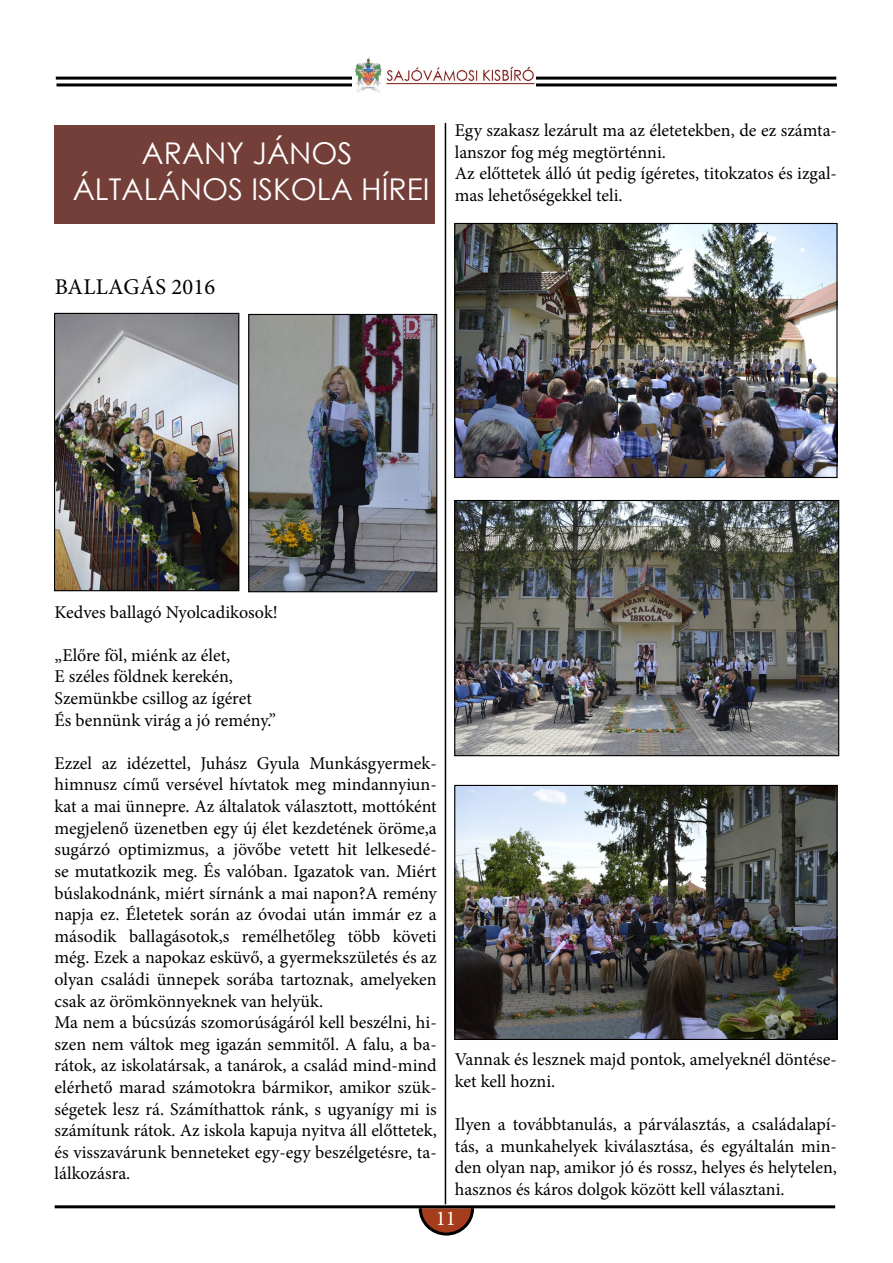
<style>
.page{position:relative;width:893px;height:1263px;background:#fff}
.page>*{position:absolute;margin:0;border:0;box-sizing:border-box;transform-origin:0 0}
.t1{font:30px/36px "Century Gothic";color:#fff;text-align:center}
.t2{font:22.5px "Minion Pro";letter-spacing:.01em;color:#000}
.t3{font:21px "Minion Pro";color:#fff}
.t4{font:18px/21.6px "Minion Pro";color:#000}
</style>
<div class="page">
<svg style="left:417px;top:1208px;width:59px;height:28px"></svg>
<hr style="left:55px;top:1205px;width:780px;height:3px;background:#000">
<hr style="left:56px;top:77px;width:780px;height:3px;background:#000">
<hr style="left:57px;top:83px;width:780px;height:3px;background:#000">
<img style="left:353px;top:57px;width:182px;height:36px">
<div style="left:55px;top:126px;width:380px;height:98px;background:#743e39"></div>
<hr style="left:445px;top:123px;width:1px;height:1081px;background:#000">
<img style="left:56px;top:315px;width:181px;height:274px">
<div style="left:54px;top:313px;width:185px;height:278px;border:1px solid #000"></div>
<img style="left:250px;top:316px;width:185px;height:274px">
<div style="left:248px;top:314px;width:189px;height:278px;border:1px solid #000"></div>
<img style="left:456px;top:225px;width:379px;height:251px">
<div style="left:454px;top:223px;width:383px;height:255px;border:1px solid #000"></div>
<img style="left:456px;top:502px;width:381px;height:252px">
<div style="left:454px;top:500px;width:385px;height:256px;border:1px solid #000"></div>
<img style="left:456px;top:787px;width:379px;height:251px">
<div style="left:454px;top:785px;width:383px;height:255px;border:1px solid #000"></div>
<h1 class="t1" style="left:73px;top:135px;width:358px">ARANY JÁNOS<br>ÁLTALÁNOS ISKOLA HÍREI</h1>
<p class="t4" style="left:455px;top:120px;width:384px">Egy szakasz lezárult ma az életetekben, de ez számta&shy;lanszor fog még megtörténni.<br>Az előttetek álló út pedig ígéretes, titokzatos és izgal&shy;mas lehetőségekkel teli.</p>
<p class="t2" style="left:55px;top:271px;width:162px">BALLAGÁS 2016</p>
<p class="t4" style="left:55px;top:601px;width:225px">Kedves ballagó Nyolcadikosok!</p>
<p class="t4" style="left:55px;top:644px;width:223px">„Előre föl, miénk az élet,<br>E széles földnek kerekén,<br>Szemünkbe csillog az ígéret<br>És bennünk virág a jó remény.”</p>
<p class="t4" style="left:55px;top:752px;width:384px">Ezzel az idézettel, Juhász Gyula Munkásgyermek&shy;himnusz című versével hívtatok meg mindannyiun&shy;kat a mai ünnepre. Az általatok választott, mottóként megjelenő üzenetben egy új élet kezdetének öröme,a sugárzó optimizmus, a jövőbe vetett hit lelkesedé&shy;se mutatkozik meg. És valóban. Igazatok van. Miért búslakodnánk, miért sírnánk a mai napon?A remény napja ez. Életetek során az óvodai után immár ez a második ballagásotok,s remélhetőleg több követi még. Ezek a napokaz esküvő, a gyermekszületés és az olyan családi ünnepek sorába tartoznak, amelyeken csak az örömkönnyeknek van helyük.<br>Ma nem a búcsúzás szomorúságáról kell beszélni, hi&shy;szen nem váltok meg igazán semmitől. A falu, a ba&shy;rátok, az iskolatársak, a tanárok, a család mind-mind elérhető marad számotokra bármikor, amikor szük&shy;ségetek lesz rá. Számíthattok ránk, s ugyanígy mi is számítunk rátok. Az iskola kapuja nyitva áll előttetek, és visszavárunk benneteket egy-egy beszélgetésre, ta&shy;lálkozásra.</p>
<p class="t4" style="left:455px;top:1049px;width:384px">Vannak és lesznek majd pontok, amelyeknél döntése&shy;ket kell hozni.</p>
<p class="t4" style="left:455px;top:1113px;width:384px;text-align:justify">Ilyen a továbbtanulás, a párválasztás, a családalapí&shy;tás, a munkahelyek kiválasztása, és egyáltalán min&shy;den olyan nap, amikor jó és rossz, helyes és helytelen, hasznos és káros dolgok között kell választani.</p>
<p class="t3" style="left:436px;top:1204px;width:22px">11</p>
</div>
